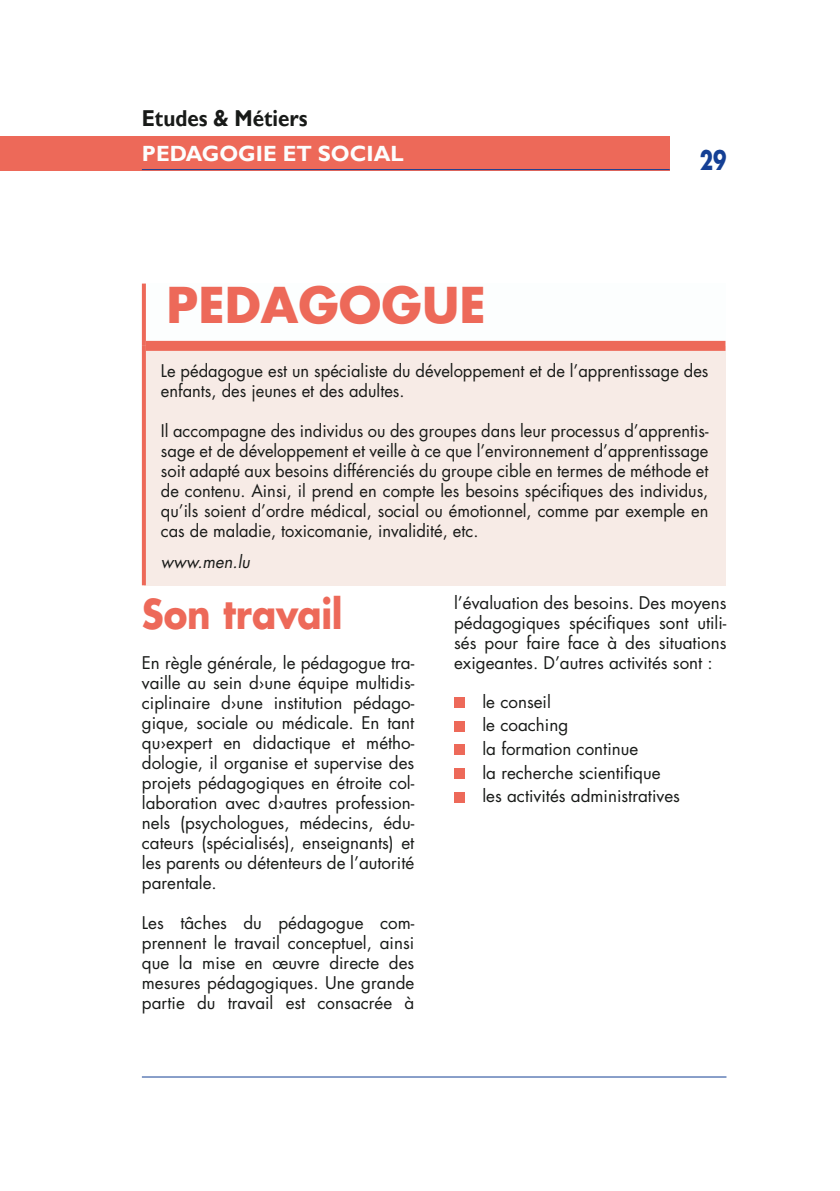
<style>
.page{position:relative;width:840px;height:1191px;background:#fff}
.page>*{position:absolute;margin:0;border:0;box-sizing:border-box;transform-origin:0 0}
.t1{font:700 48px "Futura Std";color:#ed6959}
.t2{font:700 40px "Futura Std";letter-spacing:-.005em;color:#ed6959;scale:.89 1}
.t3{font:700 26px "Futura Std";color:#143f94;scale:.75 1}
.t4{font:700 23px "Gill Sans";color:#181a18;scale:.9 1}
.t5{font:700 22px "Gill Sans";color:#fcfefe}
.t6{font:17px/20px "Futura Std";color:#181a18;text-align:justify}
.t7{font:italic 17px "Futura Std";color:#181a18}
</style>
<div class="page">
<hr style="left:142px;top:1076px;width:584px;height:1px;background:#143f94">
<div style="left:0;top:136px;width:669px;height:34px;background:#ed6959"></div>
<hr style="left:142px;top:169px;width:527px;height:1px;background:#143f94">
<div style="left:144px;top:346px;width:581px;height:239px;background:#f7ebe6"></div>
<svg style="left:142px;top:283px;width:4px;height:63px"></svg>
<svg style="left:142px;top:346px;width:4px;height:239px"></svg>
<div style="left:146px;top:341px;width:579px;height:10px;background:#ed6959"></div>
<div style="left:454px;top:697px;width:10px;height:10px;background:#ed6959"></div>
<div style="left:454px;top:721px;width:10px;height:10px;background:#ed6959"></div>
<div style="left:454px;top:745px;width:10px;height:10px;background:#ed6959"></div>
<div style="left:454px;top:768px;width:10px;height:10px;background:#ed6959"></div>
<div style="left:454px;top:792px;width:10px;height:10px;background:#ed6959"></div>
<h3 class="t4" style="left:142px;top:104px;width:185px">Etudes &amp; Métiers</h3>
<p class="t5" style="left:142px;top:140px;width:263px">PEDAGOGIE ET SOCIAL</p>
<h3 class="t3" style="left:699px;top:143px;width:37px">29</h3>
<h1 class="t1" style="left:166px;top:273px;width:320px">PEDAGOGUE</h1>
<p class="t6" style="left:161px;top:361px;width:548px">Le pédagogue est un spécialiste du développement et de l’apprentissage des enfants, des jeunes et des adultes.</p>
<p class="t6" style="left:161px;top:421px;width:548px">Il accompagne des individus ou des groupes dans leur processus d’apprentis&shy;sage et de développement et veille à ce que l’environnement d’apprentissage soit adapté aux besoins différenciés du groupe cible en termes de méthode et de contenu. Ainsi, il prend en compte les besoins spécifiques des individus, qu’ils soient d’ordre médical, social ou émotionnel, comme par exemple en cas de maladie, toxicomanie, invalidité, etc.</p>
<p class="t7" style="left:161px;top:551px;width:90px">www.men.lu</p>
<h2 class="t2" style="left:142px;top:587px;width:227px">Son travail</h2>
<p class="t6" style="left:142px;top:652px;width:274px">En règle générale, le pédagogue tra&shy;vaille au sein d›une équipe multidis&shy;ciplinaire d›une institution pédago&shy;gique, sociale ou médicale. En tant qu›expert en didactique et métho&shy;dologie, il organise et supervise des projets pédagogiques en étroite col&shy;laboration avec d›autres profession&shy;nels (psychologues, médecins, édu&shy;cateurs (spécialisés), enseignants) et les parents ou détenteurs de l’autorité parentale.</p>
<p class="t6" style="left:142px;top:912px;width:274px">Les tâches du pédagogue com&shy;prennent le travail conceptuel, ainsi que la mise en œuvre directe des mesures pédagogiques. Une grande partie du travail est consacrée à</p>
<p class="t6" style="left:454px;top:593px;width:274px">l’évaluation des besoins. Des moyens pédagogiques spécifiques sont utili&shy;sés pour faire face à des situations exigeantes. D’autres activités sont :</p>
<p class="t6" style="left:482px;top:689px;width:199px;line-height:23.6px;text-align:left">le conseil<br>le coaching<br>la formation continue<br>la recherche scientifique les activités administratives</p>
</div>
